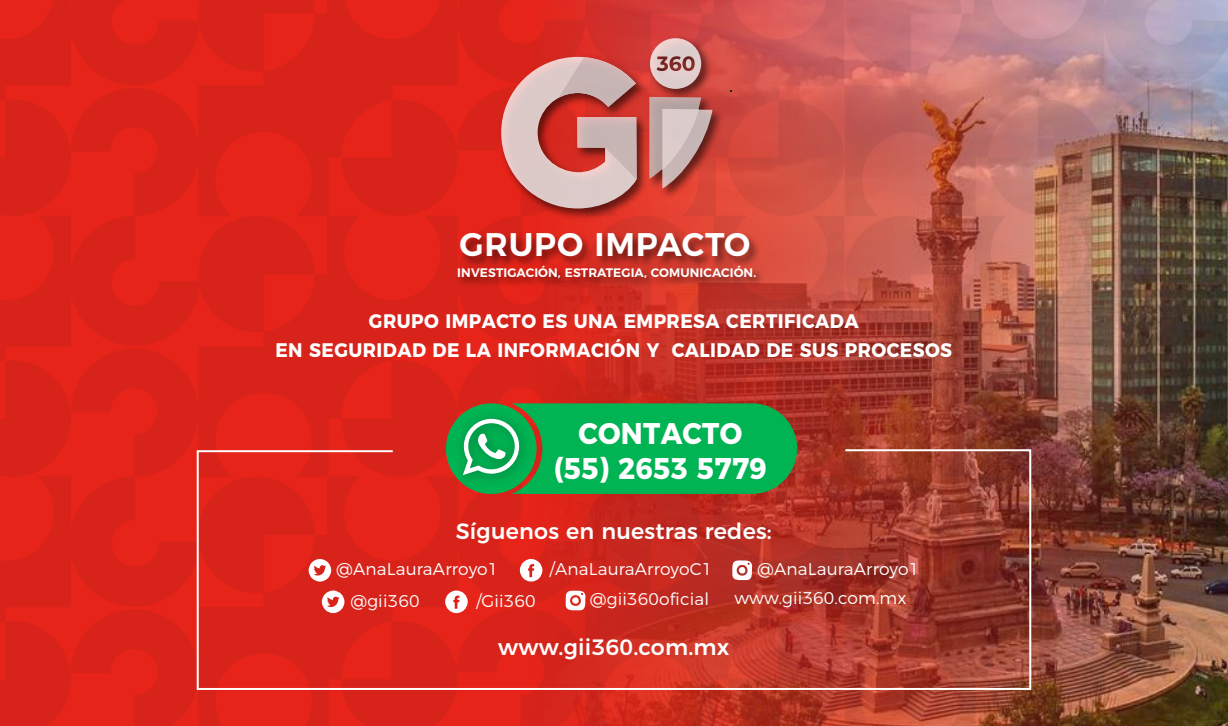
<style>
.page{position:relative;width:1228px;height:726px;background:#fff}
.page>*{position:absolute;margin:0;border:0;box-sizing:border-box;transform-origin:0 0}
.t1{font:600 32.7px "Montserrat";letter-spacing:.025em;color:#fff}
.t2{font:700 29.9px/35px "Montserrat";letter-spacing:.01em;color:#fff;text-align:center;scale:.94 1}
.t3{font:500 22.2px "Montserrat";letter-spacing:.01em;color:#fff}
.t4{font:700 19.6px/29.4px "Montserrat";letter-spacing:.025em;color:#fff;text-align:center;scale:.94 1}
.t5{font:300 17px "Montserrat";letter-spacing:.01em;color:#fff}
.t6{font:600 12.3px "Montserrat";letter-spacing:.01em;color:#fff}
</style>
<div class="page">
<img style="left:0;top:0;width:1228px;height:726px">
<h1 class="t1" style="left:460px;top:218px;width:292px">GRUPO IMPACTO</h1>
<p class="t6" style="left:457px;top:262px;width:300px">INVESTIGACIÓN, ESTRATEGIA, COMUNICACIÓN.</p>
<p class="t4" style="left:275px;top:305px;width:721px">GRUPO IMPACTO ES UNA EMPRESA CERTIFICADA<br>EN SEGURIDAD DE LA INFORMACIÓN Y CALIDAD DE SUS PROCESOS</p>
<h2 class="t2" style="left:554px;top:413px;width:228px">CONTACTO (55) 2653 5779</h2>
<h3 class="t3" style="left:456px;top:514px;width:318px">Síguenos en nuestras redes:</h3>
<p class="t5" style="left:336px;top:556px;width:164px">@AnaLauraArroyo1</p>
<p class="t5" style="left:550px;top:556px;width:164px">/AnaLauraArroyoC1</p>
<p class="t5" style="left:757px;top:556px;width:164px">@AnaLauraArroyo1</p>
<p class="t5" style="left:350px;top:587px;width:71px">@gii360</p>
<p class="t5" style="left:476px;top:587px;width:61px">/Gii360</p>
<p class="t5" style="left:590px;top:586px;width:121px">@gii360oficial</p>
<p class="t5" style="left:734px;top:584px;width:174px">www.gii360.com.mx</p>
<h3 class="t3" style="left:498px;top:629px;width:233px">www.gii360.com.mx</h3>
</div>
